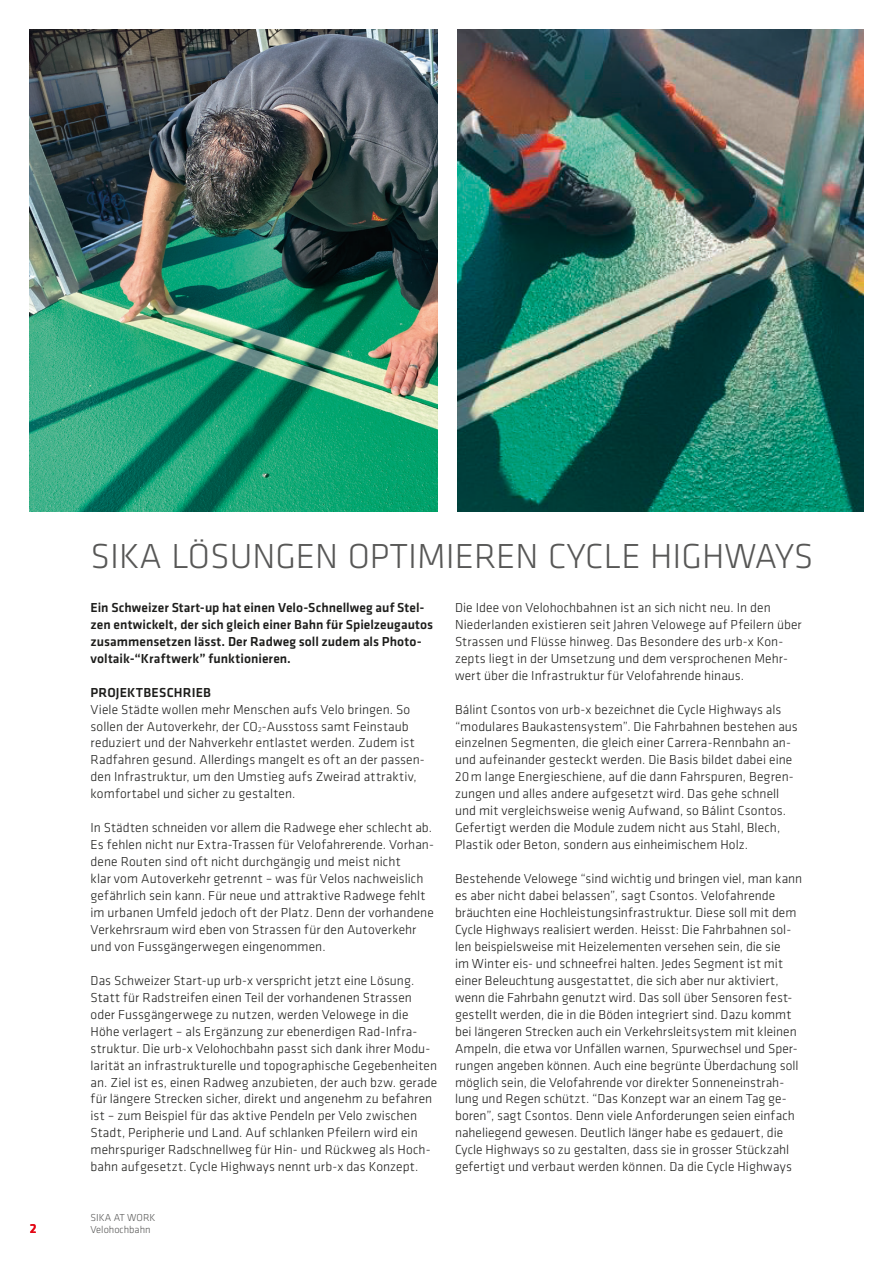
<style>
.page{position:relative;width:893px;height:1263px;background:#fff}
.page>*{position:absolute;margin:0;border:0;box-sizing:border-box;transform-origin:0 0}
.Si_Klavika_Pagina{font:300 36px "Klavika";color:#575756}
.SI_Copy_Magazine_A4{font:300 13.5px/17px "Klavika";letter-spacing:.005em;color:#1d1d1b}
.SI_Klavika_BACK_copy{font:300 13.5px/17px "Klavika";color:#1d1d1b}
.SI_Copy_Magazine_A4-2{font:500 13.5px/17px "Klavika";letter-spacing:.005em;color:#1d1d1b}
.t1{font:500 13.5px "Klavika";color:#e30614}
.t2{font:300 10.5px/12.6px "Klavika";color:#575756}
</style>
<div class="page">
<img style="left:30px;top:30px;width:408px;height:481px">
<img style="left:457px;top:30px;width:406px;height:481px">
<p class="Si_Klavika_Pagina" style="left:91px;top:534px;width:724px">SIKA LÖSUNGEN OPTIMIEREN CYCLE HIGHWAYS</p>
<p class="SI_Copy_Magazine_A4-2" style="left:91px;top:598px;width:344px">Ein Schweizer Start-up hat einen Velo-Schnellweg auf Stel&shy;zen entwickelt, der sich gleich einer Bahn für Spielzeugautos zusammensetzen lässt. Der Radweg soll zudem als Photo&shy;voltaik-“Kraftwerk” funktionieren.</p>
<p class="SI_Copy_Magazine_A4-2" style="left:91px;top:683px;width:122px">PROJEKTBESCHRIEB</p>
<p class="SI_Copy_Magazine_A4" style="left:91px;top:700px;width:336px">Viele Städte wollen mehr Menschen aufs Velo bringen. So sollen der Autoverkehr, der CO<sub>2</sub>-Ausstoss samt Feinstaub reduziert und der Nahverkehr entlastet werden. Zudem ist Radfahren gesund. Allerdings mangelt es oft an der passen&shy;den Infrastruktur, um den Umstieg aufs Zweirad attraktiv, komfortabel und sicher zu gestalten.</p>
<p class="SI_Copy_Magazine_A4" style="left:91px;top:819px;width:345px">In Städten schneiden vor allem die Radwege eher schlecht ab.<br>Es fehlen nicht nur Extra-Trassen für Velofahrerende. Vorhan&shy;dene Routen sind oft nicht durchgängig und meist nicht<br>klar vom Autoverkehr getrennt – was für Velos nachweislich gefährlich sein kann. Für neue und attraktive Radwege fehlt im urbanen Umfeld jedoch oft der Platz. Denn der vorhandene Verkehrsraum wird eben von Strassen für den Autoverkehr und von Fussgängerwegen eingenommen.</p>
<p class="SI_Copy_Magazine_A4" style="left:91px;top:972px;width:348px">Das Schweizer Start-up urb-x verspricht jetzt eine Lösung.<br>Statt für Radstreifen einen Teil der vorhandenen Strassen oder Fussgängerwege zu nutzen, werden Velowege in die Höhe verlagert – als Ergänzung zur ebenerdigen Rad-Infra&shy;struktur. Die urb-x Velohochbahn passt sich dank ihrer Modu&shy;larität an infrastrukturelle und topographische Gegebenheiten an. Ziel ist es, einen Radweg anzubieten, der auch bzw. gerade für längere Strecken sicher, direkt und angenehm zu befahren ist – zum Beispiel für das aktive Pendeln per Velo zwischen Stadt, Peripherie und Land. Auf schlanken Pfeilern wird ein mehrspuriger Radschnellweg für Hin- und Rückweg als Hoch&shy;bahn aufgesetzt. Cycle Highways nennt urb-x das Konzept.</p>
<p class="t1" style="left:30px;top:1219px;width:8px">2</p>
<p class="t2" style="left:91px;top:1211px;width:66px">SIKA AT WORK<br>Velohochbahn</p>
<p class="SI_Copy_Magazine_A4" style="left:455px;top:599px;width:348px">Die Idee von Velohochbahnen ist an sich nicht neu. In den<br>Niederlanden existieren seit Jahren Velowege auf Pfeilern über<br>Strassen und Flüsse hinweg. Das Besondere des urb-x Kon-</p>
<p class="SI_Copy_Magazine_A4" style="left:455px;top:650px;width:334px">zepts liegt in der Umsetzung und dem versprochenen Mehr&shy;wert über die Infrastruktur für Velofahrende hinaus.</p>
<p class="SI_Copy_Magazine_A4" style="left:455px;top:700px;width:344px">Bálint Csontos von urb-x bezeichnet die Cycle Highways als “modulares Baukastensystem”. Die Fahrbahnen bestehen aus einzelnen Segmenten, die gleich einer Carrera-Rennbahn an&shy;und aufeinander gesteckt werden. Die Basis bildet dabei eine 20m lange Energieschiene, auf die dann Fahrspuren, Begren&shy;zungen und alles andere aufgesetzt wird. Das gehe schnell und mit vergleichsweise wenig Aufwand, so Bálint Csontos.<br>Gefertigt werden die Module zudem nicht aus Stahl, Blech, Plastik oder Beton, sondern aus einheimischem Holz.</p>
<p class="SI_Klavika_BACK_copy" style="left:455px;top:870px;width:349px">Bestehende Velowege “sind wichtig und bringen viel, man kann es aber nicht dabei belassen”, sagt Csontos. Velofahrende bräuchten eine Hochleistungsinfrastruktur. Diese soll mit dem Cycle Highways realisiert werden. Heisst: Die Fahrbahnen sol&shy;len beispielsweise mit Heizelementen versehen sein, die sie<br>im Winter eis- und schneefrei halten. Jedes Segment ist mit einer Beleuchtung ausgestattet, die sich aber nur aktiviert, wenn die Fahrbahn genutzt wird. Das soll über Sensoren fest&shy;gestellt werden, die in die Böden integriert sind. Dazu kommt bei längeren Strecken auch ein Verkehrsleitsystem mit kleinen Ampeln, die etwa vor Unfällen warnen, Spurwechsel und Sper&shy;rungen angeben können. Auch eine begrünte Überdachung soll möglich sein, die Velofahrende vor direkter Sonneneinstrah&shy;lung und Regen schützt. “Das Konzept war an einem Tag ge&shy;boren”, sagt Csontos. Denn viele Anforderungen seien einfach naheliegend gewesen. Deutlich länger habe es gedauert, die Cycle Highways so zu gestalten, dass sie in grosser Stückzahl gefertigt und verbaut werden können. Da die Cycle Highways</p>
</div>
